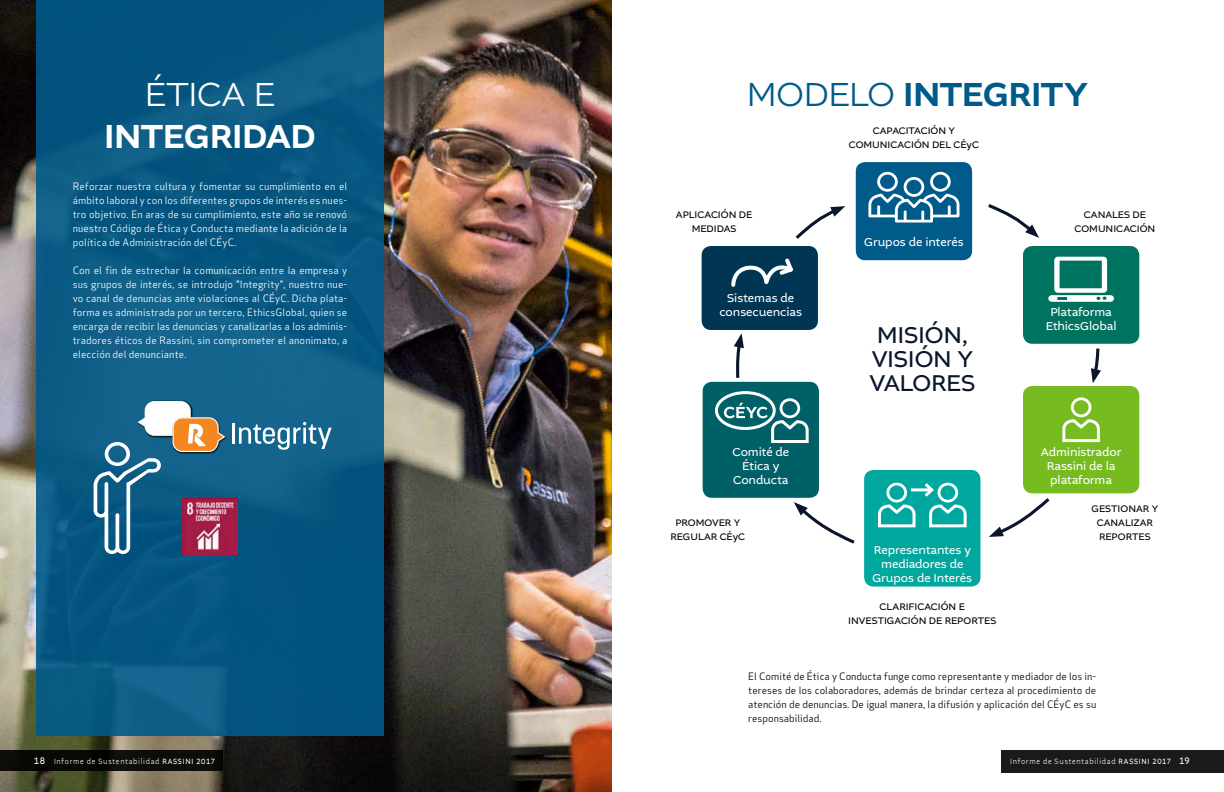
<style>
.page{position:relative;width:1224px;height:792px;background:#fff}
.page>*{position:absolute;margin:0;border:0;box-sizing:border-box;transform-origin:0 0}
.t1{font:500 35px "Altivo";letter-spacing:-.01em;color:#005a8a}
.t2{font:500 35px "Altivo";letter-spacing:-.015em;color:#fff}
.t3{font:300 35px "Altivo";letter-spacing:-.01em;color:#fff}
.t4{font:24px/24px "Altivo";letter-spacing:-.01em;color:#0b162c}
.t5{font:12px/14px "Altivo";letter-spacing:-.005em;color:#fff;text-align:center}
.t6{font:10px/14px "Apex Sans";letter-spacing:.01em;color:#fff;text-align:justify}
.t7{font:10px/14px "Apex Sans";color:#000;text-align:justify}
.t8{font:10px/14px "Altivo";letter-spacing:-.005em;color:#000;text-align:center}
.t9{font:300 8px "Altivo";letter-spacing:.11em;color:#fff;scale:.85 1}
.s1{font-weight:300}
.s2{font-weight:400;font-size:10px}
.s3{font-weight:400}
</style>
<div class="page">
<img style="left:0;top:0;width:612px;height:792px">
<div style="left:36px;top:0;width:348px;height:736px;background:linear-gradient(to right,#095983,#085882)"></div>
<img style="left:136px;top:400px;width:57px;height:1px">
<img style="left:225px;top:416px;width:3px;height:38px">
<hr style="left:232px;top:424px;width:3px;height:20px;background:#fff">
<svg style="left:239px;top:422px;width:93px;height:28px"></svg>
<div style="left:856px;top:162px;width:116px;height:98px;background:#005a8a;border-radius:9px"></div>
<svg style="left:734px;top:333px;width:10px;height:45px"></svg>
<svg style="left:1091px;top:348px;width:10px;height:35px"></svg>
<svg style="left:794px;top:502px;width:61px;height:42px"></svg>
<svg style="left:989px;top:498px;width:61px;height:39px"></svg>
<svg style="left:795px;top:206px;width:50px;height:33px"></svg>
<svg style="left:988px;top:204px;width:51px;height:34px"></svg>
<svg style="left:94px;top:401px;width:131px;height:153px;background:#467a93"></svg>
<svg style="left:868px;top:172px;width:91px;height:51px"></svg>
<div style="left:1023px;top:386px;width:116px;height:107px;background:#76bc21;border-radius:9px"></div>
<svg style="left:1062px;top:397px;width:38px;height:46px"></svg>
<div style="left:1023px;top:246px;width:116px;height:98px;background:#007360;border-radius:9px"></div>
<svg style="left:1048px;top:257px;width:66px;height:45px"></svg>
<div style="left:703px;top:382px;width:116px;height:116px;background:#006068;border-radius:9px"></div>
<svg style="left:724px;top:398px;width:85px;height:45px"></svg>
<div style="left:715px;top:391px;width:61px;height:39px;border:3px solid #fff;border-radius:50%"></div>
<div style="left:702px;top:246px;width:116px;height:84px;background:#003554;border-radius:9px"></div>
<svg style="left:731px;top:258px;width:62px;height:29px"></svg>
<div style="left:864px;top:470px;width:116px;height:117px;background:#00a79e;border-radius:9px"></div>
<svg style="left:878px;top:482px;width:89px;height:46px"></svg>
<img style="left:182px;top:499px;width:56px;height:56px">
<div style="left:0;top:750px;width:222px;height:20px;background:#0d0c09"></div>
<div style="left:1002px;top:750px;width:222px;height:22px;background:#1a1a1a"></div>
<h1 class="t3" style="left:145px;top:72px;width:132px">ÉTICA E</h1>
<h1 class="t2" style="left:104px;top:114px;width:213px">INTEGRIDAD</h1>
<p class="t6" style="left:73px;top:178px;width:276px">Reforzar nuestra cultura y fomentar su cumplimiento en el ámbito laboral y con los diferentes grupos de interés es nues&shy;tro objetivo. En aras de su cumplimiento, este año se renovó nuestro Código de Ética y Conducta mediante la adición de la política de Administración del CÉyC.</p>
<p class="t6" style="left:73px;top:262px;width:276px">Con el fin de estrechar la comunicación entre la empresa y sus grupos de interés, se introdujo "Integrity", nuestro nue&shy;vo canal de denuncias ante violaciones al CÉyC. Dicha plata&shy;forma es administrada por un tercero, EthicsGlobal, quien se encarga de recibir las denuncias y canalizarlas a los adminis&shy;tradores éticos de Rassini, sin comprometer el anonimato, a elección del denunciante.</p>
<h1 class="t1" style="left:746px;top:72px;width:343px"><span class="s1">MODELO</span> INTEGRITY</h1>
<p class="t8" style="left:676px;top:208px;width:78px">APLICACIÓN DE<br>MEDIDAS</p>
<p class="t5" style="left:719px;top:291px;width:84px">Sistemas de consecuencias</p>
<p class="t5" style="left:732px;top:445px;width:58px">Comité de<br>Ética y<br>Conducta</p>
<p class="t8" style="left:670px;top:516px;width:76px">PROMOVER Y<br>REGULAR CÉyC</p>
<p class="t8" style="left:849px;top:124px;width:132px">CAPACITACIÓN Y<br>COMUNICACIÓN DEL CÉyC</p>
<p class="t5" style="left:864px;top:235px;width:101px">Grupos de interés</p>
<h2 class="t4" style="left:870px;top:323px;width:107px">MISIÓN,<br>VISIÓN Y<br>VALORES</h2>
<p class="t5" style="left:872px;top:543px;width:101px">Representantes y mediadores de<br>Grupos de Interés</p>
<p class="t8" style="left:848px;top:600px;width:150px">CLARIFICACIÓN E<br>INVESTIGACIÓN DE REPORTES</p>
<p class="t8" style="left:1075px;top:208px;width:82px">CANALES DE<br>COMUNICACIÓN</p>
<p class="t5" style="left:1046px;top:305px;width:72px">Plataforma<br>EthicsGlobal</p>
<p class="t5" style="left:1041px;top:445px;width:82px">Administrador<br>Rassini de la plataforma</p>
<p class="t8" style="left:1092px;top:502px;width:68px">GESTIONAR Y<br>CANALIZAR<br>REPORTES</p>
<p class="t7" style="left:748px;top:668px;width:350px">El Comité de Ética y Conducta funge como representante y mediador de los in&shy;tereses de los colaboradores, además de brindar certeza al procedimiento de atención de denuncias. De igual manera, la difusión y aplicación del CÉyC es su responsabilidad.</p>
<p class="t9" style="left:34px;top:756px;width:215px"><span class="s2">18</span> Informe de Sustentabilidad <span class="s3">RASSINI 2017</span></p>
<p class="t9" style="left:1010px;top:756px;width:213px">Informe de Sustentabilidad <span class="s3">RASSINI 2017</span> <span class="s2">19</span></p>
</div>
